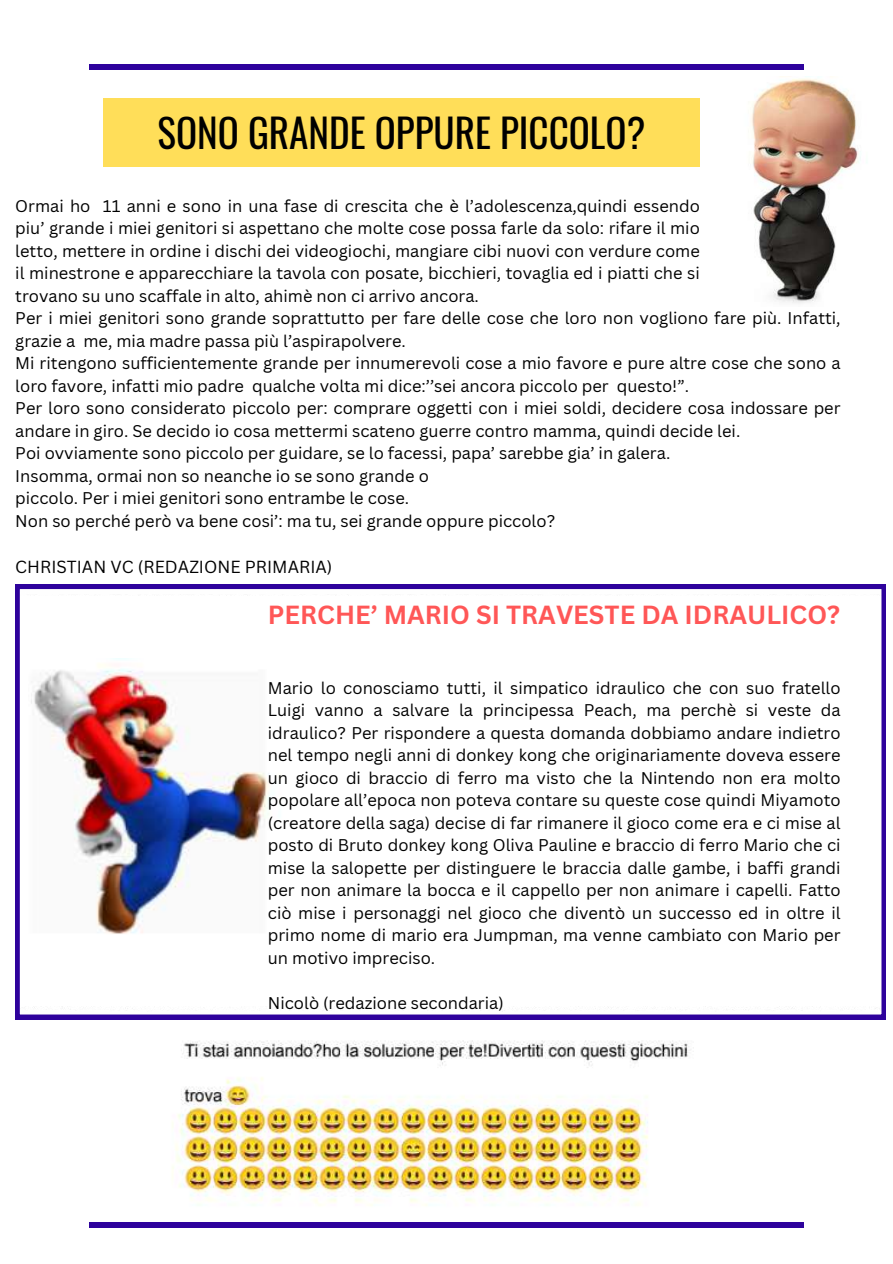
<style>
.page{position:relative;width:893px;height:1264px;background:#fff}
.page>*{position:absolute;margin:0;border:0;box-sizing:border-box;transform-origin:0 0}
.t1{font:39.15px "Oswald";color:#000}
.t2{font:700 25.5px "Canva Sans";color:#ff5757}
.t3{font:16.95px "Canva Sans";color:#000}
.t4{font:16.5px/22.5px "Canva Sans";color:#000;text-align:justify}
</style>
<div class="page">
<img style="left:751px;top:76px;width:110px;height:227px">
<div style="left:89px;top:65px;width:715px;height:5px;background:#2e029c"></div>
<div style="left:104px;top:98px;width:595px;height:69px;background:#ffde59"></div>
<div style="left:89px;top:1221px;width:715px;height:6px;background:#2e029c"></div>
<img style="left:172px;top:1040px;width:519px;height:166px">
<svg style="left:15px;top:584px;width:870px;height:435px"></svg>
<h1 class="t1" style="left:158px;top:102px;width:489px">SONO GRANDE OPPURE PICCOLO?</h1>
<p class="t4" style="left:15px;top:194px;width:686px">Ormai ho 11 anni e sono in una fase di crescita che è l’adolescenza,quindi essendo piu’ grande i miei genitori si aspettano che molte cose possa farle da solo: rifare il mio letto, mettere in ordine i dischi dei videogiochi, mangiare cibi nuovi con verdure come il minestrone e apparecchiare la tavola con posate, bicchieri, tovaglia ed i piatti che si trovano su uno scaffale in alto, ahimè non ci arrivo ancora.</p>
<p class="t4" style="left:15px;top:306px;width:826px;text-align:left">Per i miei genitori sono grande soprattutto per fare delle cose che loro non vogliono fare più. Infatti, grazie a me, mia madre passa più l’aspirapolvere.<br>Mi ritengono sufficientemente grande per innumerevoli cose a mio favore e pure altre cose che sono a loro favore, infatti mio padre qualche volta mi dice:’’sei ancora piccolo per questo!”.<br>Per loro sono considerato piccolo per: comprare oggetti con i miei soldi, decidere cosa indossare per andare in giro. Se decido io cosa mettermi scateno guerre contro mamma, quindi decide lei.<br>Poi ovviamente sono piccolo per guidare, se lo facessi, papa’ sarebbe gia’ in galera.<br>Insomma, ormai non so neanche io se sono grande o<br>piccolo. Per i miei genitori sono entrambe le cose.<br>Non so perché però va bene cosi’: ma tu, sei grande oppure piccolo?</p>
<p class="t3" style="left:15px;top:554px;width:318px">CHRISTIAN VC (REDAZIONE PRIMARIA)</p>
<h2 class="t2" style="left:268px;top:596px;width:573px">PERCHE’ MARIO SI TRAVESTE DA IDRAULICO?</h2>
<p class="t4" style="left:268px;top:676px;width:574px">Mario lo conosciamo tutti, il simpatico idraulico che con suo fratello Luigi vanno a salvare la principessa Peach, ma perchè si veste da idraulico? Per rispondere a questa domanda dobbiamo andare indietro nel tempo negli anni di donkey kong che originariamente doveva essere un gioco di braccio di ferro ma visto che la Nintendo non era molto popolare all’epoca non poteva contare su queste cose quindi Miyamoto (creatore della saga) decise di far rimanere il gioco come era e ci mise al posto di Bruto donkey kong Oliva Pauline e braccio di ferro Mario che ci mise la salopette per distinguere le braccia dalle gambe, i baffi grandi per non animare la bocca e il cappello per non animare i capelli. Fatto ciò mise i personaggi nel gioco che diventò un successo ed in oltre il primo nome di mario era Jumpman, ma venne cambiato con Mario per un motivo impreciso.</p>
<p class="t4" style="left:268px;top:991px;width:237px">Nicolò (redazione secondaria)</p>
</div>
